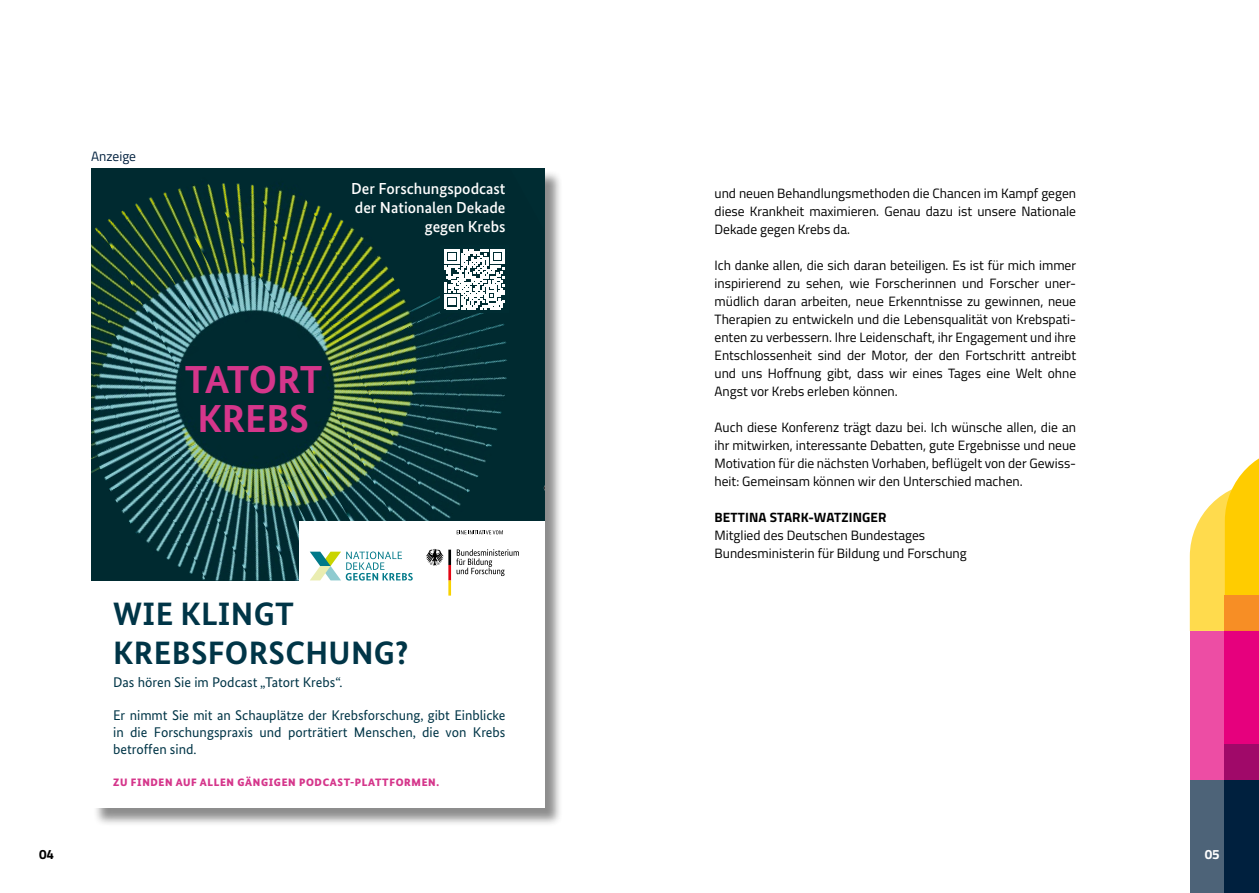
<style>
.page{position:relative;width:1259px;height:893px;background:#fff}
.page>*{position:absolute;margin:0;border:0;box-sizing:border-box;transform-origin:0 0}
.t1{font:700 39px/39px "Bundes Sans";color:#d5368b;text-align:center}
.t2{font:700 32.4px/38.8px "Bundes Sans";letter-spacing:.01em;color:#003547}
.t3{font:500 15.9px/19.2px "Bundes Sans";color:#fff;text-align:right}
.t4{font:14.1px/16.8px "Bundes Sans";color:#003547;text-align:justify}
.t5{font:13.5px/18px "Titillium Web";color:#000;text-align:justify}
.t6{font:700 13.5px "Titillium Web";letter-spacing:.01em;color:#000}
.t7{font:13.5px "Titillium Web";color:#00203e}
.t8{font:700 13.5px "Titillium Web";color:#fff}
.t9{font:900 10.8px "Bundes Sans";letter-spacing:.06em;color:#d5368b}
</style>
<div class="page">
<svg style="left:1190px;top:631px;width:69px;height:149px;background:#e0278d"></svg>
<svg style="left:1190px;top:780px;width:69px;height:113px;background:#25415a"></svg>
<svg style="left:1189px;top:458px;width:70px;height:173px"></svg>
<div style="left:93px;top:170px;width:470px;height:657px;background:#000;opacity:.45"></div>
<div style="left:91px;top:168px;width:453px;height:640px;background:#fff"></div>
<img style="left:91px;top:168px;width:27px;height:13px">
<img style="left:171px;top:168px;width:34px;height:9px">
<img style="left:118px;top:168px;width:53px;height:28px">
<img style="left:91px;top:181px;width:46px;height:33px">
<img style="left:91px;top:212px;width:12px;height:21px">
<img style="left:257px;top:168px;width:34px;height:5px">
<img style="left:205px;top:168px;width:52px;height:24px">
<img style="left:171px;top:177px;width:52px;height:33px">
<img style="left:137px;top:196px;width:52px;height:33px">
<img style="left:103px;top:214px;width:52px;height:34px">
<img style="left:91px;top:233px;width:30px;height:33px">
<img style="left:344px;top:168px;width:33px;height:1px">
<img style="left:291px;top:168px;width:53px;height:20px">
<img style="left:257px;top:173px;width:53px;height:33px">
<img style="left:223px;top:192px;width:53px;height:33px">
<img style="left:189px;top:210px;width:53px;height:34px">
<img style="left:155px;top:229px;width:53px;height:34px">
<img style="left:121px;top:248px;width:53px;height:33px">
<img style="left:91px;top:266px;width:49px;height:34px">
<img style="left:91px;top:292px;width:15px;height:27px">
<img style="left:377px;top:168px;width:53px;height:16px">
<img style="left:343px;top:169px;width:53px;height:33px">
<img style="left:310px;top:188px;width:52px;height:33px">
<img style="left:276px;top:206px;width:52px;height:34px">
<img style="left:242px;top:225px;width:52px;height:34px">
<img style="left:208px;top:244px;width:52px;height:33px">
<img style="left:174px;top:263px;width:52px;height:33px">
<img style="left:140px;top:281px;width:52px;height:34px">
<img style="left:106px;top:300px;width:52px;height:34px">
<img style="left:91px;top:319px;width:34px;height:33px">
<img style="left:482px;top:168px;width:34px;height:12px">
<img style="left:430px;top:168px;width:52px;height:31px">
<img style="left:396px;top:184px;width:52px;height:33px">
<img style="left:362px;top:202px;width:52px;height:34px">
<img style="left:328px;top:221px;width:53px;height:34px">
<img style="left:294px;top:240px;width:53px;height:33px">
<img style="left:260px;top:259px;width:53px;height:33px">
<img style="left:226px;top:277px;width:53px;height:34px">
<img style="left:192px;top:296px;width:53px;height:34px">
<img style="left:158px;top:315px;width:53px;height:33px">
<img style="left:124px;top:334px;width:53px;height:33px">
<img style="left:91px;top:352px;width:52px;height:34px">
<img style="left:91px;top:372px;width:18px;height:32px">
<img style="left:482px;top:180px;width:53px;height:33px">
<img style="left:448px;top:199px;width:53px;height:33px">
<img style="left:414px;top:217px;width:53px;height:34px">
<div style="left:380px;top:236px;width:53px;height:34px;background:#002a30"></div>
<img style="left:346px;top:255px;width:53px;height:33px">
<img style="left:313px;top:273px;width:52px;height:34px">
<img style="left:279px;top:292px;width:52px;height:34px">
<img style="left:245px;top:311px;width:52px;height:33px">
<img style="left:211px;top:330px;width:52px;height:33px">
<img style="left:177px;top:348px;width:52px;height:34px">
<img style="left:143px;top:367px;width:52px;height:34px">
<img style="left:109px;top:386px;width:52px;height:33px">
<img style="left:91px;top:404px;width:37px;height:48px">
<img style="left:501px;top:213px;width:43px;height:39px">
<img style="left:467px;top:232px;width:52px;height:34px">
<img style="left:433px;top:251px;width:7px;height:19px">
<img style="left:399px;top:270px;width:41px;height:33px">
<img style="left:365px;top:288px;width:53px;height:34px">
<img style="left:331px;top:307px;width:53px;height:33px">
<img style="left:297px;top:326px;width:53px;height:33px">
<div style="left:263px;top:344px;width:53px;height:34px;background:#002a30"></div>
<div style="left:229px;top:363px;width:53px;height:34px;background:#002a30"></div>
<img style="left:195px;top:382px;width:53px;height:33px">
<img style="left:161px;top:401px;width:53px;height:33px">
<img style="left:127px;top:419px;width:53px;height:34px">
<img style="left:93px;top:438px;width:53px;height:33px">
<img style="left:91px;top:457px;width:21px;height:33px">
<img style="left:519px;top:252px;width:25px;height:44px">
<img style="left:509px;top:266px;width:29px;height:33px">
<img style="left:470px;top:313px;width:34px;height:5px">
<img style="left:417px;top:303px;width:53px;height:34px">
<img style="left:383px;top:322px;width:53px;height:33px">
<img style="left:349px;top:340px;width:53px;height:34px">
<img style="left:316px;top:359px;width:52px;height:34px">
<img style="left:282px;top:378px;width:52px;height:33px">
<img style="left:248px;top:397px;width:52px;height:33px">
<img style="left:214px;top:415px;width:52px;height:34px">
<img style="left:180px;top:434px;width:52px;height:34px">
<img style="left:146px;top:453px;width:52px;height:33px">
<img style="left:112px;top:471px;width:53px;height:34px">
<img style="left:91px;top:490px;width:40px;height:43px">
<svg style="left:91px;top:533px;width:6px;height:9px"></svg>
<img style="left:538px;top:296px;width:6px;height:3px">
<img style="left:504px;top:299px;width:40px;height:40px">
<img style="left:470px;top:318px;width:52px;height:33px">
<img style="left:436px;top:337px;width:52px;height:33px">
<img style="left:402px;top:355px;width:53px;height:34px">
<img style="left:368px;top:374px;width:53px;height:33px">
<img style="left:334px;top:393px;width:53px;height:33px">
<img style="left:300px;top:411px;width:53px;height:34px">
<img style="left:266px;top:430px;width:53px;height:34px">
<img style="left:232px;top:449px;width:53px;height:33px">
<img style="left:198px;top:468px;width:53px;height:33px">
<img style="left:164px;top:486px;width:53px;height:34px">
<img style="left:130px;top:505px;width:53px;height:33px">
<img style="left:97px;top:524px;width:52px;height:33px">
<img style="left:91px;top:542px;width:24px;height:38px">
<img style="left:522px;top:339px;width:22px;height:44px">
<div style="left:488px;top:351px;width:53px;height:34px;background:#002a30"></div>
<img style="left:454px;top:370px;width:53px;height:34px">
<img style="left:420px;top:389px;width:53px;height:33px">
<img style="left:386px;top:407px;width:53px;height:34px">
<img style="left:353px;top:426px;width:52px;height:34px">
<img style="left:319px;top:445px;width:52px;height:33px">
<img style="left:285px;top:464px;width:52px;height:33px">
<img style="left:251px;top:482px;width:52px;height:34px">
<img style="left:217px;top:501px;width:52px;height:34px">
<img style="left:183px;top:520px;width:52px;height:33px">
<img style="left:149px;top:538px;width:52px;height:42px">
<img style="left:115px;top:557px;width:47px;height:23px">
<svg style="left:107px;top:576px;width:11px;height:4px"></svg>
<img style="left:507px;top:385px;width:37px;height:42px">
<img style="left:473px;top:404px;width:52px;height:33px">
<img style="left:439px;top:422px;width:52px;height:34px">
<img style="left:405px;top:441px;width:53px;height:34px">
<img style="left:371px;top:460px;width:53px;height:33px">
<img style="left:337px;top:478px;width:53px;height:34px">
<img style="left:303px;top:497px;width:53px;height:24px">
<img style="left:269px;top:516px;width:53px;height:33px">
<img style="left:235px;top:535px;width:53px;height:45px">
<img style="left:201px;top:553px;width:49px;height:27px">
<img style="left:186px;top:572px;width:20px;height:8px">
<img style="left:525px;top:427px;width:19px;height:10px">
<div style="left:491px;top:437px;width:53px;height:34px;background:#002a30"></div>
<img style="left:457px;top:456px;width:53px;height:33px">
<img style="left:423px;top:475px;width:53px;height:33px">
<img style="left:390px;top:493px;width:52px;height:28px">
<img style="left:356px;top:512px;width:52px;height:9px">
<img style="left:288px;top:549px;width:11px;height:31px">
<img style="left:265px;top:568px;width:30px;height:12px">
<img style="left:510px;top:471px;width:34px;height:43px">
<img style="left:476px;top:489px;width:52px;height:32px">
<img style="left:442px;top:508px;width:52px;height:13px">
<img style="left:528px;top:514px;width:16px;height:7px">
<div style="left:299px;top:521px;width:245px;height:71px;background:#fff"></div>
<svg style="left:310px;top:551px;width:103px;height:30px"></svg>
<div style="left:440px;top:245px;width:69px;height:68px;background:#002c32"></div>
<svg style="left:445px;top:249px;width:60px;height:60px"></svg>
<svg style="left:426px;top:549px;width:93px;height:47px"></svg>
<svg style="left:457px;top:530px;width:46px;height:4px"></svg>
<svg style="left:544px;top:818px;width:5px;height:5px"></svg>
<svg style="left:544px;top:482px;width:1px;height:12px"></svg>
<p class="t7" style="left:91px;top:146px;width:46px">Anzeige</p>
<p class="t3" style="left:351px;top:179px;width:156px">Der Forschungspodcast der Nationalen Dekade gegen Krebs</p>
<h1 class="t1" style="left:185px;top:360px;width:139px">TATORT<br>KREBS</h1>
<p class="t6" style="left:39px;top:844px;width:17px">04</p>
<h2 class="t2" style="left:113px;top:594px;width:297px">WIE KLINGT<br>KREBSFORSCHUNG?</h2>
<p class="t4" style="left:113px;top:673px;width:231px">Das hören Sie im Podcast „Tatort Krebs“.</p>
<p class="t4" style="left:113px;top:707px;width:394px">Er nimmt Sie mit an Schauplätze der Krebsforschung, gibt Einblicke in die Forschungspraxis und porträtiert Menschen, die von Krebs betroffen sind.</p>
<p class="t9" style="left:113px;top:776px;width:327px">ZU FINDEN AUF ALLEN GÄNGIGEN PODCAST-PLATTFORMEN.</p>
<p class="t5" style="left:714px;top:184px;width:363px">und neuen Behandlungsmethoden die Chancen im Kampf gegen diese Krankheit maximieren. Genau dazu ist unsere Nationale Dekade gegen Krebs da.</p>
<p class="t5" style="left:714px;top:256px;width:363px">Ich danke allen, die sich daran beteiligen. Es ist für mich immer inspirierend zu sehen, wie Forscherinnen und Forscher uner&shy;müdlich daran arbeiten, neue Erkenntnisse zu gewinnen, neue Therapien zu entwickeln und die Lebensqualität von Krebspati&shy;enten zu verbessern. Ihre Leidenschaft, ihr Engagement und ihre Entschlossenheit sind der Motor, der den Fortschritt antreibt und uns Hoffnung gibt, dass wir eines Tages eine Welt ohne Angst vor Krebs erleben können.</p>
<p class="t5" style="left:714px;top:418px;width:363px">Auch diese Konferenz trägt dazu bei. Ich wünsche allen, die an ihr mitwirken, interessante Debatten, gute Ergebnisse und neue Motivation für die nächsten Vorhaben, beflügelt von der Gewiss&shy;heit: Gemeinsam können wir den Unterschied machen.</p>
<p class="t6" style="left:714px;top:507px;width:173px">BETTINA STARK-WATZINGER</p>
<p class="t5" style="left:714px;top:526px;width:254px">Mitglied des Deutschen Bundestages<br>Bundesministerin für Bildung und Forschung</p>
<p class="t8" style="left:1204px;top:844px;width:17px">05</p>
</div>
